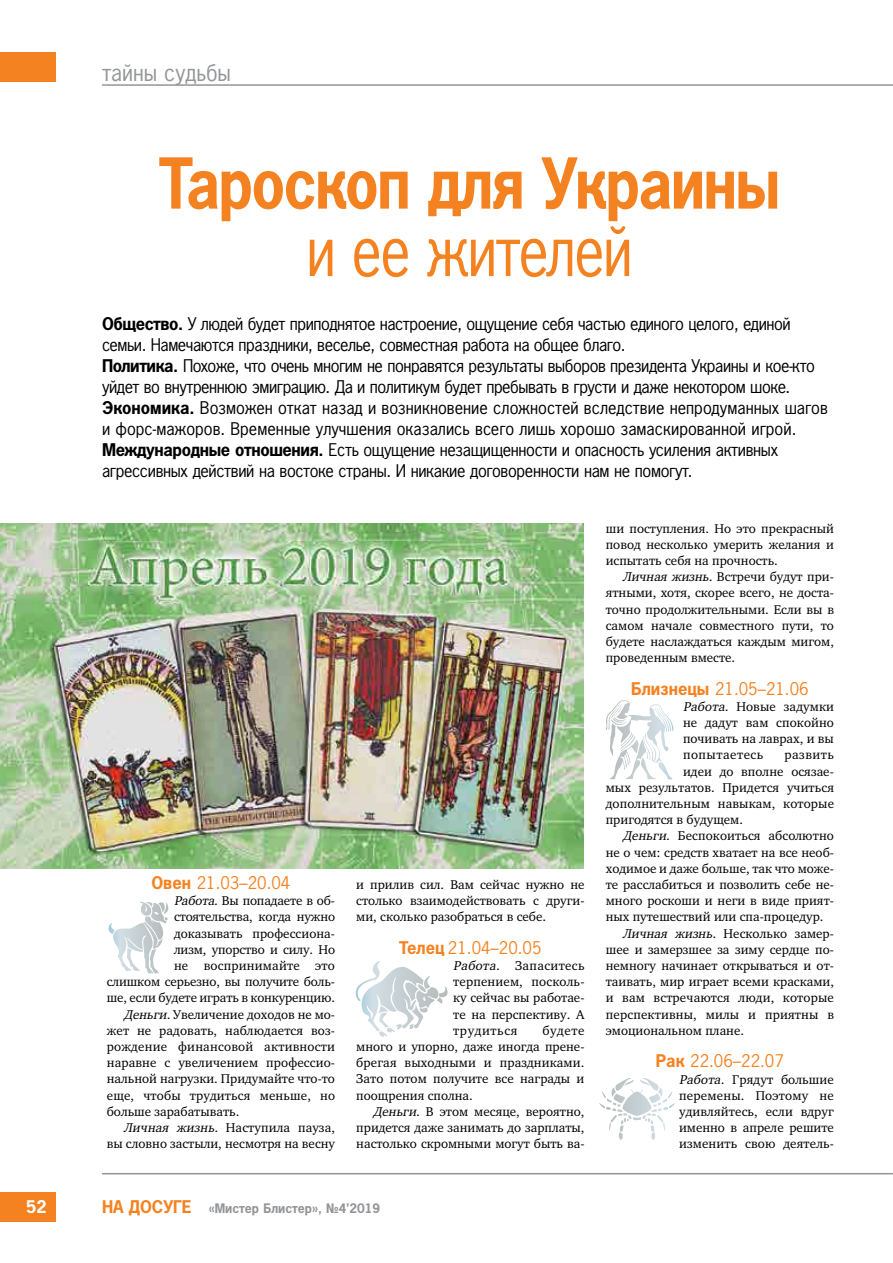
<style>
.page{position:relative;width:893px;height:1263px;background:#fff}
.page>*{position:absolute;margin:0;border:0;box-sizing:border-box;transform-origin:0 0}
.t1{font:700 72px "Paper Gothic";letter-spacing:-.025em;color:#f58220;scale:.9 1}
.t2{font:72px "Paper Gothic";letter-spacing:-.025em;color:#f58220;scale:.9 1}
.t3{font:24px "Paper Gothic";color:#939598}
.t4{font:18px/21px "Paper Gothic";letter-spacing:-.025em;color:#000}
.t5{font:18px "Paper Gothic";color:#f58220}
.t6{font:700 18px "Paper Gothic";color:#fff}
.t7{font:700 13.5px "Paper Gothic";color:#939598}
.t8{font:13.05px/16.2px "Charter C";color:#000;text-align:justify}
.t9{font:13.05px "Charter C";letter-spacing:.035em;color:#000}
.s1{font-weight:700}
.s2{font-style:italic}
.s3{font-size:18px;color:#f58220}
</style>
<div class="page">
<hr style="left:102px;top:1173px;width:791px;height:1px;background:#939598">
<hr style="left:102px;top:84px;width:791px;height:2px;background:#939598">
<div style="left:0;top:52px;width:55px;height:30px;background:#f58220"></div>
<div style="left:0;top:1192px;width:55px;height:30px;background:#f58220"></div>
<img style="left:0;top:523px;width:584px;height:345px">
<svg style="left:606px;top:700px;width:66px;height:79px"></svg>
<svg style="left:602px;top:1078px;width:70px;height:38px"></svg>
<svg style="left:113px;top:902px;width:55px;height:55px"></svg>
<svg style="left:356px;top:961px;width:67px;height:70px"></svg>
<h3 class="t6" style="left:26px;top:1197px;width:22px">52</h3>
<h2 class="t3" style="left:102px;top:59px;width:130px">тайны судьбы</h2>
<h1 class="t1" style="left:159px;top:143px;width:692px">Тароскоп для Украины</h1>
<h1 class="t2" style="left:306px;top:210px;width:364px">и ее жителей</h1>
<p class="t4" style="left:102px;top:314px;width:727px"><span class="s1">Общество.</span> У людей будет приподнятое настроение, ощущение себя частью единого целого, единой семьи. Намечаются праздники, веселье, совместная работа на общее благо.<br><span class="s1">Политика.</span> Похоже, что очень многим не понравятся результаты выборов президента Украины и кое-кто уйдет во внутреннюю эмиграцию. Да и политикум будет пребывать в грусти и даже некотором шоке.<br><span class="s1">Экономика.</span> Возможен откат назад и возникновение сложностей вследствие непродуманных шагов и форс-мажоров. Временные улучшения оказались всего лишь хорошо замаскированной игрой.<br><span class="s1">Международные отношения.</span> Есть ощущение незащищенности и опасность усиления активных агрессивных действий на востоке страны. И никакие договоренности нам не помогут.</p>
<h3 class="t5" style="left:151px;top:872px;width:140px"><span class="s1">Овен</span> 21.03–20.04</h3>
<p class="t8" style="left:174px;top:893px;width:163px"><span class="s2">Работа.</span> Вы попадаете в об-</p>
<p class="t8" style="left:174px;top:909px;width:163px">стоятельства, когда нужно</p>
<p class="t8" style="left:174px;top:925px;width:163px">доказывать профессиона-</p>
<p class="t8" style="left:174px;top:941px;width:163px">лизм, упорство и силу. Но</p>
<p class="t8" style="left:174px;top:958px;width:162px">не воспринимайте это</p>
<p class="t8" style="left:107px;top:974px;width:230px">слишком серьезно, вы получите боль-</p>
<p class="t8" style="left:107px;top:990px;width:230px">ше, если будете играть в конкуренцию.</p>
<p class="t8" style="left:124px;top:1006px;width:213px"><span class="s2">Деньги.</span>Увеличение доходов не мо-</p>
<p class="t8" style="left:107px;top:1022px;width:230px">жет не радовать, наблюдается воз-</p>
<p class="t8" style="left:107px;top:1039px;width:230px">рождение финансовой активности</p>
<p class="t8" style="left:107px;top:1055px;width:230px">наравне с увеличением профессио-</p>
<p class="t8" style="left:107px;top:1071px;width:230px">нальной нагрузки. Придумайте что-то</p>
<p class="t8" style="left:107px;top:1087px;width:230px">еще, чтобы трудиться меньше, но</p>
<p class="t8" style="left:107px;top:1103px;width:134px">больше зарабатывать.</p>
<p class="t8" style="left:124px;top:1120px;width:213px"><span class="s2">Личная жизнь.</span> Наступила пауза,</p>
<p class="t8" style="left:107px;top:1136px;width:230px">вы словно застыли, несмотря на весну</p>
<p class="t8" style="left:356px;top:877px;width:230px">и прилив сил. Вам сейчас нужно не столько взаимодействовать с други&shy;ми, сколько разобраться в себе.</p>
<h3 class="t5" style="left:399px;top:937px;width:144px"><span class="s1">Телец</span> 21.04–20.05</h3>
<p class="t8" style="left:453px;top:958px;width:133px"><span class="s2">Работа.</span> Запаситесь терпением, посколь&shy;ку сейчас вы работае&shy;те на перспективу. А трудиться</p>
<p class="t8" style="left:356px;top:1022px;width:230px;text-indent:186px">будете много и упорно, даже иногда прене&shy;брегая выходными и праздниками.<br>Зато потом получите все награды и поощрения сполна.</p>
<p class="t8" style="left:356px;top:1103px;width:230px;text-indent:17px"><span class="s2">Деньги.</span> В этом месяце, вероятно, придется даже занимать до зарплаты, настолько скромными могут быть ва-</p>
<p class="t7" style="left:102px;top:1201px;width:280px"><span class="s3">НА ДОСУГЕ</span> «Мистер Блистер», №4’2019</p>
<p class="t8" style="left:606px;top:520px;width:230px">ши поступления. Но это прекрасный повод несколько умерить желания и испытать себя на прочность.</p>
<p class="t8" style="left:606px;top:569px;width:230px;text-indent:17px"><span class="s2">Личная жизнь.</span> Встречи будут при&shy;ятными, хотя, скорее всего, не доста&shy;точно продолжительными. Если вы в самом начале совместного пути, то будете наслаждаться каждым мигом, проведенным вместе.</p>
<h3 class="t5" style="left:631px;top:678px;width:179px"><span class="s1">Близнецы</span> 21.05–21.06</h3>
<p class="t8" style="left:683px;top:698px;width:152px"><span class="s2">Работа.</span> Новые задумки не дадут вам спокойно почивать на лаврах, и вы попытаетесь</p>
<p class="t9" style="left:784px;top:748px;width:51px">развить</p>
<p class="t8" style="left:683px;top:763px;width:152px">идеи до вполне осязае-</p>
<p class="t8" style="left:606px;top:779px;width:230px">мых результатов. Придется учиться</p>
<p class="t8" style="left:606px;top:796px;width:230px">дополнительным навыкам, которые</p>
<p class="t8" style="left:606px;top:812px;width:139px">пригодятся в будущем.</p>
<p class="t8" style="left:623px;top:828px;width:213px"><span class="s2">Деньги.</span> Беспокоиться абсолютно</p>
<p class="t8" style="left:606px;top:844px;width:230px">не о чем: средств хватает на все необ-</p>
<p class="t8" style="left:606px;top:860px;width:230px">ходимое и даже больше, так что може-</p>
<p class="t8" style="left:606px;top:877px;width:230px">те расслабиться и позволить себе не-</p>
<p class="t8" style="left:606px;top:893px;width:230px">много роскоши и неги в виде прият-</p>
<p class="t8" style="left:606px;top:909px;width:219px">ных путешествий или спа-процедур.</p>
<p class="t8" style="left:623px;top:925px;width:213px"><span class="s2">Личная жизнь.</span> Несколько замер-</p>
<p class="t8" style="left:606px;top:941px;width:230px">шее и замерзшее за зиму сердце по-</p>
<p class="t8" style="left:606px;top:958px;width:230px">немногу начинает открываться и от-</p>
<p class="t8" style="left:606px;top:974px;width:230px">таивать, мир играет всеми красками,</p>
<p class="t8" style="left:606px;top:990px;width:230px">и вам встречаются люди, которые</p>
<p class="t8" style="left:606px;top:1006px;width:230px">перспективны, милы и приятны в</p>
<p class="t8" style="left:606px;top:1022px;width:140px">эмоциональном плане.</p>
<h3 class="t5" style="left:656px;top:1051px;width:129px"><span class="s1">Рак</span> 22.06–22.07</h3>
<p class="t8" style="left:679px;top:1071px;width:156px"><span class="s2">Работа.</span> Грядут большие перемены. Поэтому не удивляйтесь, если вдруг именно в апреле решите изменить свою деятель-</p>
</div>
